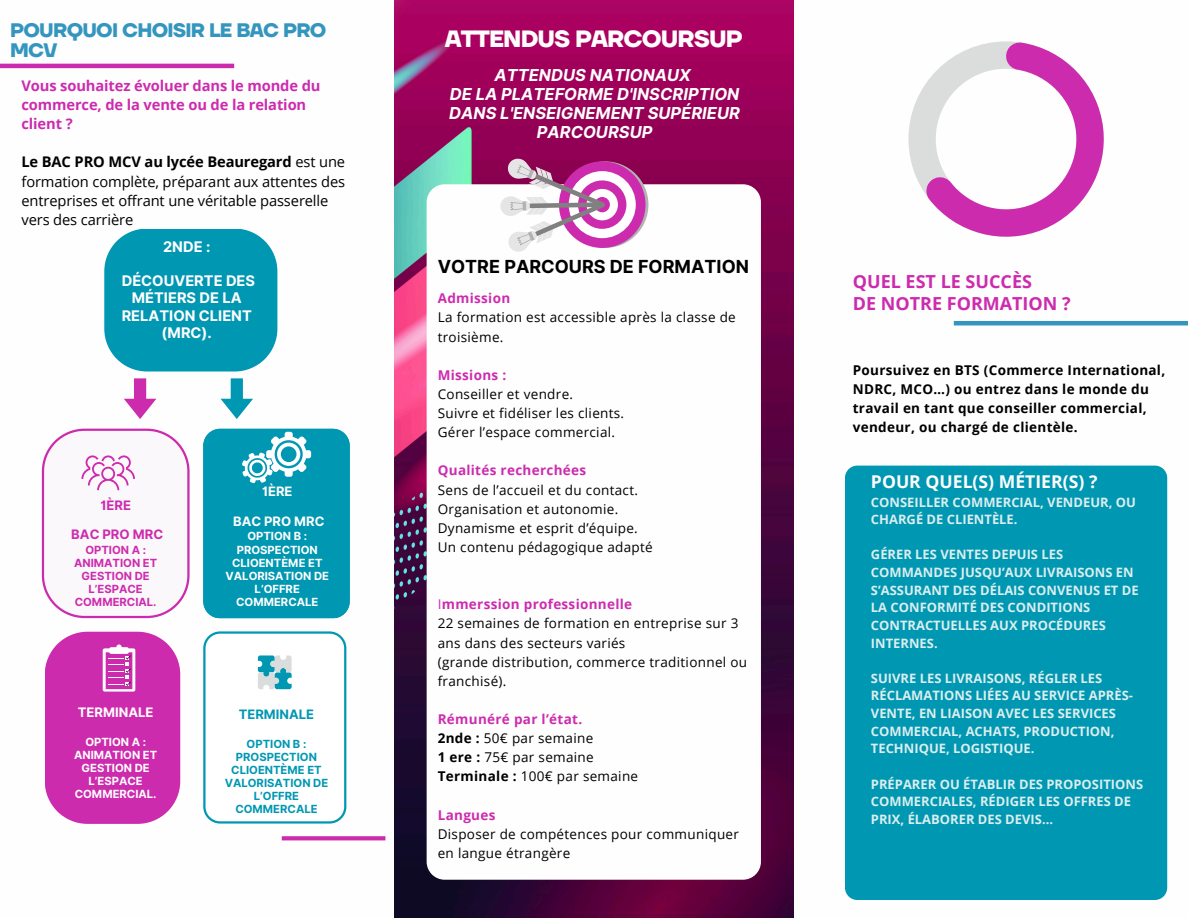
<style>
.page{position:relative;width:1188px;height:918px;background:#fff}
.page>*{position:absolute;margin:0;border:0;box-sizing:border-box;transform-origin:0 0}
.t1{font:700 23.55px "TT Firs Neue";letter-spacing:-.04em;color:#fefefe}
.t2{font:700 19.5px/20.2px "TT Firs Neue";letter-spacing:-.04em;color:#3496bf}
.t3{font:700 18px/21.3px "Open Sans";color:#cd2bae}
.t4{font:700 18px "Inter";color:#000}
.t5{font:700 17.55px "Open Sans";color:#fefefe}
.t6{font:italic 700 16.5px/19.2px "Inter";color:#fefefe;text-align:center}
.t7{font:14.7px/19.2px "Open Sans";letter-spacing:-.01em;color:#010101}
.t8{font:700 14.7px/19.2px "Open Sans";letter-spacing:-.01em;color:#cd2bae}
.t9{font:700 14.7px/17px "Inter";color:#fff;text-align:center}
.t10{font:13.5px/19.2px "Open Sans";letter-spacing:.025em;color:#000}
.t11{font:700 13.5px/19.2px "Open Sans";letter-spacing:.025em;color:#000}
.t12{font:700 13.05px "Inter";color:#fff}
.t13{font:700 13.05px "Inter";color:#cd2bae}
.t14{font:700 13.05px "Inter";color:#0097b2}
.t15{font:700 12.9px/17.5px "Open Sans";color:#dceeef}
.t16{font:700 11.25px/13px "Inter";color:#fff;text-align:center}
.t17{font:700 11.25px/13px "Inter";color:#0097b2;text-align:center}
.t18{font:700 11.25px/13px "Inter";color:#cd2bae;text-align:center}
.s1{font-weight:700}
.s2{font-weight:700;color:#cd2bae}
.s3{color:#cd2bae}
</style>
<div class="page">
<svg style="left:908px;top:41px;width:196px;height:196px"></svg>
<hr style="left:954px;top:321px;width:234px;height:4px;background:#3496bf">
<div style="left:845px;top:466px;width:322px;height:434px;background:#0097b2"></div>
<img style="left:395px;top:0;width:398px;height:918px">
<div style="left:427px;top:184px;width:334px;height:696px;background:#fefefe;border-radius:18px"></div>
<hr style="left:0;top:64px;width:234px;height:4px;background:#cd2bae">
<svg style="left:562px;top:161px;width:86px;height:87px"></svg>
<div style="left:559px;top:161px;width:87px;height:87px;background:#cd2bae;border-radius:50%"></div>
<div style="left:569px;top:171px;width:67px;height:67px;background:#fff;border-radius:50%"></div>
<div style="left:578px;top:180px;width:48px;height:49px;background:#cd2bae;border-radius:50%"></div>
<div style="left:587px;top:189px;width:31px;height:31px;background:#fff;border-radius:50%"></div>
<div style="left:595px;top:197px;width:15px;height:15px;background:#cd2bae;border-radius:50%"></div>
<svg style="left:500px;top:157px;width:105px;height:95px"></svg>
<svg style="left:104px;top:229px;width:173px;height:143px;background:#109db7"></svg>
<svg style="left:221px;top:378px;width:32px;height:41px"></svg>
<svg style="left:282px;top:836px;width:103px;height:4px"></svg>
<svg style="left:45px;top:632px;width:135px;height:192px;background:#d03cb4"></svg>
<svg style="left:203px;top:429px;width:147px;height:189px;background:#0e9cb6"></svg>
<svg style="left:42px;top:429px;width:148px;height:189px"></svg>
<svg style="left:203px;top:631px;width:143px;height:193px"></svg>
<svg style="left:124px;top:378px;width:32px;height:41px"></svg>
<p class="t2" style="left:10px;top:21px;width:318px">POURQUOI CHOISIR LE BAC PRO<br>MCV</p>
<p class="t8" style="left:21px;top:76px;width:301px">Vous souhaitez évoluer dans le monde du commerce, de la vente ou de la relation client ?</p>
<p class="t7" style="left:21px;top:152px;width:325px"><span class="s1">Le BAC PRO MCV au lycée Beauregard</span> est une formation complète, préparant aux attentes des entreprises et offrant une véritable passerelle vers des carrière</p>
<p class="t9" style="left:163px;top:239px;width:49px">2NDE :</p>
<p class="t9" style="left:122px;top:273px;width:135px">DÉCOUVERTE DES<br>MÉTIERS DE LA<br>RELATION CLIENT (MRC).</p>
<p class="t13" style="left:100px;top:497px;width:32px">1ÈRE</p>
<h1 class="t13" style="left:71px;top:527px;width:93px">BAC PRO MRC</h1>
<h3 class="t18" style="left:74px;top:543px;width:85px">OPTION A :<br>ANIMATION ET<br>GESTION DE<br>L’ESPACE<br>COMMERCIAL.</h3>
<p class="t12" style="left:78px;top:704px;width:77px">TERMINALE</p>
<h6 class="t16" style="left:74px;top:735px;width:85px">OPTION A :<br>ANIMATION ET<br>GESTION DE<br>L’ESPACE<br>COMMERCIAL.</h6>
<h6 class="t12" style="left:262px;top:484px;width:32px">1ÈRE</h6>
<h6 class="t12" style="left:233px;top:514px;width:93px">BAC PRO MRC</h6>
<h6 class="t16" style="left:226px;top:530px;width:105px">OPTION B :<br>PROSPECTION<br>CLIOENTÈME ET<br>VALORISATION DE<br>L’OFFRE<br>COMMERCALE</h6>
<h6 class="t14" style="left:239px;top:706px;width:77px">TERMINALE</h6>
<h6 class="t17" style="left:225px;top:737px;width:105px">OPTION B :<br>PROSPECTION<br>CLIOENTÈME ET<br>VALORISATION DE<br>L’OFFRE<br>COMMERCALE</h6>
<p class="t1" style="left:445px;top:25px;width:300px">ATTENDUS PARCOURSUP</p>
<p class="t6" style="left:449px;top:65px;width:292px">ATTENDUS NATIONAUX<br>DE LA PLATEFORME D'INSCRIPTION<br>DANS L'ENSEIGNEMENT SUPÉRIEUR<br>PARCOURSUP</p>
<p class="t4" style="left:438px;top:256px;width:313px">VOTRE PARCOURS DE FORMATION</p>
<h2 class="t10" style="left:438px;top:289px;width:300px"><span class="s2">Admission<br></span>La formation est accessible après la classe de troisième.</h2>
<p class="t10" style="left:438px;top:365px;width:188px"><span class="s2">Missions :<br></span>Conseiller et vendre.<br>Suivre et fidéliser les clients.<br>Gérer l’espace commercial.</p>
<h5 class="t10" style="left:438px;top:461px;width:217px"><span class="s2">Qualités recherchées<br></span>Sens de l’accueil et du contact.<br>Organisation et autonomie.<br>Dynamisme et esprit d’équipe.<br>Un contenu pédagogique adapté</h5>
<h6 class="t10" style="left:438px;top:595px;width:311px"><span class="s3">I</span><span class="s2">mmerssion professionnelle<br></span>22 semaines de formation en entreprise sur 3 ans dans des secteurs variés<br>(grande distribution, commerce traditionnel ou franchisé).</h6>
<h4 class="t10" style="left:438px;top:709px;width:202px"><span class="s2">Rémunéré par l’état.<br></span><span class="s1">2nde :</span> 50€ par semaine<br><span class="s1">1 ere :</span> 75€ par semaine<br><span class="s1">Terminale :</span> 100€ par semaine</h4>
<h4 class="t10" style="left:438px;top:805px;width:303px"><span class="s2">Langues<br></span>Disposer de compétences pour communiquer en langue étrangère</h4>
<p class="t3" style="left:853px;top:271px;width:219px">QUEL EST LE SUCCÈS<br>DE NOTRE FORMATION ?</p>
<p class="t11" style="left:853px;top:360px;width:314px">Poursuivez en BTS (Commerce International, NDRC, MCO…) ou entrez dans le monde du travail en tant que conseiller commercial, vendeur, ou chargé de clientèle.</p>
<p class="t5" style="left:871px;top:469px;width:228px">POUR QUEL(S) MÉTIER(S) ?</p>
<p class="t15" style="left:871px;top:493px;width:266px">CONSEILLER COMMERCIAL, VENDEUR, OU<br>CHARGÉ DE CLIENTÈLE.</p>
<p class="t15" style="left:871px;top:546px;width:269px">GÉRER LES VENTES DEPUIS LES<br>COMMANDES JUSQU’AUX LIVRAISONS EN<br>S’ASSURANT DES DÉLAIS CONVENUS ET DE<br>LA CONFORMITÉ DES CONDITIONS<br>CONTRACTUELLES AUX PROCÉDURES<br>INTERNES.</p>
<p class="t15" style="left:871px;top:669px;width:264px">SUIVRE LES LIVRAISONS, RÉGLER LES RÉCLAMATIONS LIÉES AU SERVICE APRÈS-VENTE, EN LIAISON AVEC LES SERVICES COMMERCIAL, ACHATS, PRODUCTION, TECHNIQUE, LOGISTIQUE.</p>
<p class="t15" style="left:871px;top:775px;width:274px">PRÉPARER OU ÉTABLIR DES PROPOSITIONS<br>COMMERCIALES, RÉDIGER LES OFFRES DE<br>PRIX, ÉLABORER DES DEVIS...</p>
</div>
